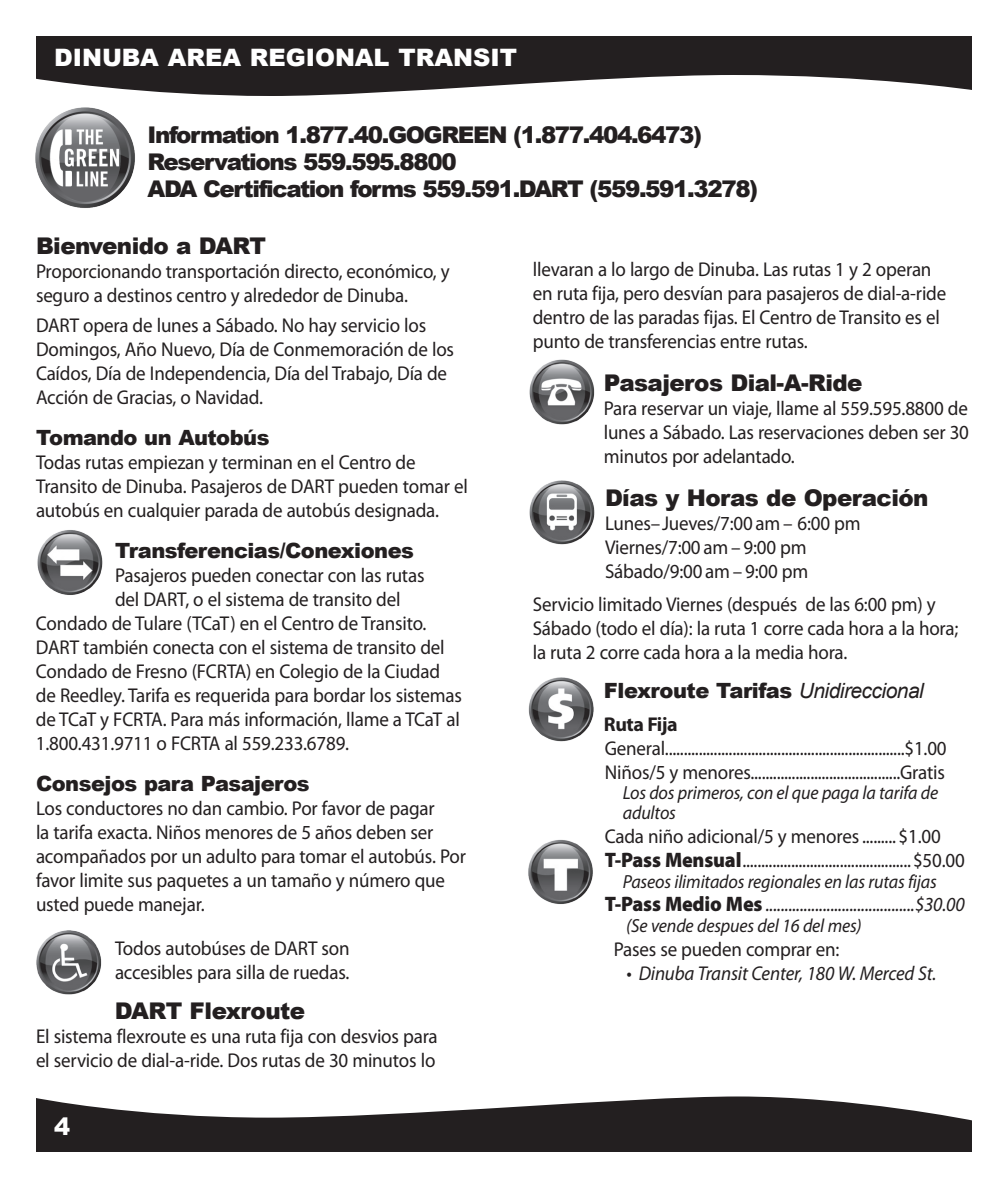
<style>
.page{position:relative;width:1008px;height:1188px;background:#fff}
.page>*{position:absolute;margin:0;border:0;box-sizing:border-box;transform-origin:0 0}
.t1{font:900 24px "Arial";color:#fff}
.t2{font:900 23px/27px "Arial";letter-spacing:-.06em;color:#231f20}
.t3{font:900 23px "Arial";letter-spacing:-.025em;color:#231f20}
.t4{font:900 21px "Arial";letter-spacing:-.025em;color:#231f20}
.t5{font:20px/24px "Myriad Pro";letter-spacing:-.01em;color:#231f20;scale:.95 1}
.t6{font:italic 20px "Myriad Pro";letter-spacing:-.01em;color:#231f20;scale:.95 1}
.t7{font:700 20px "Myriad Pro";letter-spacing:-.025em;color:#231f20}
.t8{font:italic 19px/20px "Myriad Pro";letter-spacing:-.01em;color:#231f20;scale:.95 1}
.s1{font-weight:400;font-style:italic}
.s2{font-weight:900;font-size:21px}
.s3{font-weight:900;font-style:normal;font-size:21px}
</style>
<div class="page">
<svg style="left:36px;top:36px;width:936px;height:60px;fill:#231f20"></svg>
<svg style="left:36px;top:1097px;width:936px;height:55px;fill:#231f20"></svg>
<img style="left:529px;top:480px;width:66px;height:65px">
<img style="left:529px;top:359px;width:66px;height:66px">
<img style="left:37px;top:530px;width:66px;height:65px">
<img style="left:36px;top:930px;width:66px;height:65px">
<img style="left:528px;top:677px;width:66px;height:65px">
<img style="left:528px;top:839px;width:65px;height:65px">
<img style="left:35px;top:107px;width:100px;height:101px">
<p class="t1" style="left:54px;top:40px;width:465px">DINUBA AREA REGIONAL TRANSIT</p>
<p class="t2" style="left:148px;top:121px;width:612px">Information 1.877.40.GOGREEN (1.877.404.6473)<br>Reservations 559.595.8800<br>ADA Certification forms 559.591.DART (559.591.3278)</p>
<p class="t3" style="left:36px;top:229px;width:232px">Bienvenido a DART</p>
<p class="t5" style="left:36px;top:259px;width:437px">Proporcionando transportación directo, económico, y seguro a destinos centro y alrededor de Dinuba.</p>
<p class="t5" style="left:36px;top:314px;width:442px">DART opera de lunes a Sábado. No hay servicio los Domingos, Año Nuevo, Día de Conmemoración de los Caídos, Día de Independencia, Día del Trabajo, Día de Acción de Gracias, o Navidad.</p>
<p class="t4" style="left:36px;top:422px;width:235px">Tomando un Autobús</p>
<p class="t5" style="left:36px;top:451px;width:456px">Todas rutas empiezan y terminan en el Centro de<br>Transito de Dinuba. Pasajeros de DART pueden tomar el autobús en cualquier parada de autobús designada.</p>
<p class="t4" style="left:115px;top:535px;width:301px">Transferencias/Conexiones</p>
<p class="t5" style="left:115px;top:563px;width:327px">Pasajeros pueden conectar con las rutas</p>
<p class="t5" style="left:115px;top:587px;width:302px">del DART, o el sistema de transito del</p>
<p class="t5" style="left:36px;top:611px;width:413px">Condado de Tulare (TCaT) en el Centro de Transito.</p>
<p class="t5" style="left:36px;top:635px;width:432px">DART también conecta con el sistema de transito del</p>
<p class="t5" style="left:36px;top:659px;width:427px">Condado de Fresno (FCRTA) en Colegio de la Ciudad</p>
<p class="t5" style="left:36px;top:683px;width:450px">de Reedley. Tarifa es requerida para bordar los sistemas</p>
<p class="t5" style="left:36px;top:707px;width:448px">de TCaT y FCRTA. Para más información, llame a TCaT al</p>
<p class="t5" style="left:36px;top:731px;width:331px">1.800.431.9711 o FCRTA al 559.233.6789.</p>
<p class="t4" style="left:36px;top:768px;width:275px">Consejos para Pasajeros</p>
<p class="t5" style="left:36px;top:796px;width:454px">Los conductores no dan cambio. Por favor de pagar<br>la tarifa exacta. Niños menores de 5 años deben ser acompañados por un adulto para tomar el autobús. Por favor limite sus paquetes a un tamaño y número que usted puede manejar.</p>
<p class="t5" style="left:115px;top:937px;width:248px">Todos autobúses de DART son accesibles para silla de ruedas.</p>
<p class="t3" style="left:115px;top:994px;width:192px">DART Flexroute</p>
<p class="t5" style="left:36px;top:1025px;width:424px">El sistema flexroute es una ruta fija con desvios para el servicio de dial-a-ride. Dos rutas de 30 minutos lo</p>
<p class="t1" style="left:54px;top:1109px;width:18px">4</p>
<p class="t5" style="left:533px;top:258px;width:437px">llevaran a lo largo de Dinuba. Las rutas 1 y 2 operan en ruta fija, pero desvían para pasajeros de dial-a-ride dentro de las paradas fijas. El Centro de Transito es el punto de transferencias entre rutas.</p>
<p class="t3" style="left:604px;top:366px;width:260px">Pasajeros Dial-A-Ride</p>
<p class="t5" style="left:604px;top:397px;width:386px;text-align:justify">Para reservar un viaje, llame al 559.595.8800 de lunes a Sábado. Las reservaciones deben ser 30 minutos por adelantado.</p>
<p class="t3" style="left:605px;top:481px;width:325px">Días y Horas de Operación</p>
<p class="t5" style="left:605px;top:512px;width:271px">Lunes–Jueves/7:00 am – 6:00 pm<br>Viernes/7:00 am – 9:00 pm<br>Sábado/9:00 am – 9:00 pm</p>
<p class="t5" style="left:533px;top:593px;width:450px">Servicio limitado Viernes (después de las 6:00 pm) y<br>Sábado (todo el día): la ruta 1 corre cada hora a la hora; la ruta 2 corre cada hora a la media hora.</p>
<p class="t4" style="left:604px;top:676px;width:321px">Flexroute Tarifas <span class="s1">Unidireccional</span></p>
<p class="t7" style="left:604px;top:712px;width:75px">Ruta Fija</p>
<p class="t5" style="left:605px;top:737px;width:361px">General................................................................$1.00<br>Niños/5 y menores........................................Gratis</p>
<p class="t8" style="left:623px;top:784px;width:334px">Los dos primeros, con el que paga la tarifa de adultos</p>
<p class="t5" style="left:605px;top:825px;width:380px">Cada niño adicional/5 y menores ......... $1.00<br><span class="s2">T-Pass Mensual</span>.............................................$50.00</p>
<p class="t8" style="left:623px;top:873px;width:332px">Paseos ilimitados regionales en las rutas fijas</p>
<p class="t6" style="left:605px;top:894px;width:380px"><span class="s3">T-Pass Medio Mes</span> .......................................$30.00</p>
<p class="t8" style="left:626px;top:916px;width:249px">(Se vende despues del 16 del mes)</p>
<p class="t5" style="left:614px;top:938px;width:239px">Pases se pueden comprar en:</p>
<p class="t6" style="left:626px;top:963px;width:328px">• Dinuba Transit Center, 180 W. Merced St.</p>
</div>
